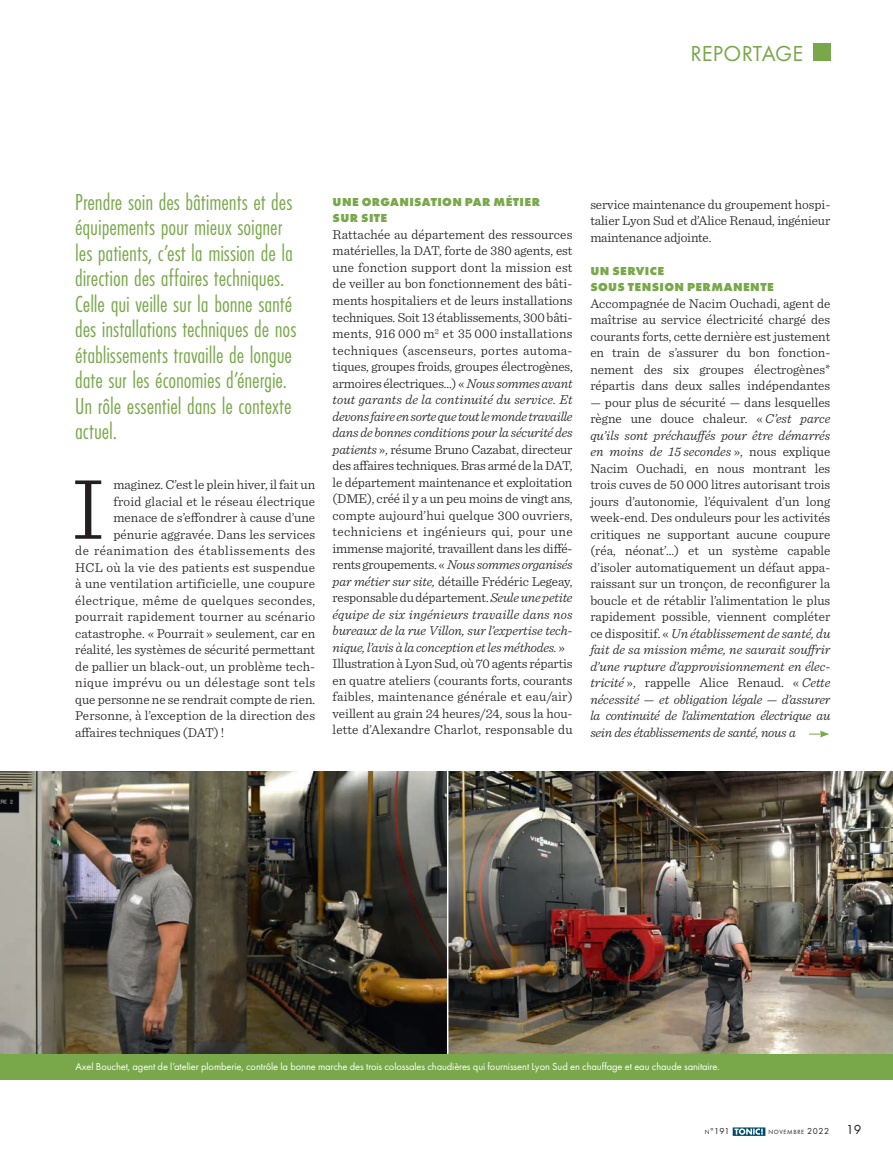
<style>
.page{position:relative;width:893px;height:1170px;background:#fff}
.page>*{position:absolute;margin:0;border:0;box-sizing:border-box;transform-origin:0 0}
.t1{font:300 89.85px "Sentinel";color:#231f20}
.t2{font:24px/25.5px "Futura PT Cond";letter-spacing:-.005em;color:#78a849}
.t3{font:22.5px "Futura PT";letter-spacing:.01em;color:#78a849}
.t4{font:300 13.5px/16.5px "Sentinel";letter-spacing:.005em;color:#231f20;text-align:justify}
.t5{font:300 13.5px "Sentinel";letter-spacing:.025em;color:#231f20}
.t6{font:300 13.5px "Sentinel";letter-spacing:.035em;color:#231f20}
.t7{font:13.5px "Futura PT";color:#231f20}
.t8{font:800 12px/16.5px "Futura PT";letter-spacing:.03em;color:#78a849}
.t9{font:10.5px "Futura PT";letter-spacing:-.01em;color:#fff}
.t10{font:9px "Futura PT";color:#231f20}
.t11{font:6.3px "Futura PT";letter-spacing:.105em;color:#231f20}
.s1{font-style:italic}
.s2{font-size:6.3px}
.s3{font-size:9px}
</style>
<div class="page">
<div style="left:813px;top:44px;width:17px;height:17px;background:#78a849"></div>
<svg style="left:809px;top:730px;width:20px;height:7px"></svg>
<img style="left:0;top:771px;width:893px;height:282px">
<hr style="left:447px;top:763px;width:1px;height:326px;background:#fff">
<div style="left:0;top:1053px;width:893px;height:26px;background:#78a849"></div>
<svg style="left:733px;top:1127px;width:32px;height:8px"></svg>
<p class="t3" style="left:690px;top:40px;width:115px">REPORTAGE</p>
<p class="t2" style="left:75px;top:189px;width:223px">Prendre soin des bâtiments et des équipements pour mieux soigner les patients, c’est la mission de la direction des affaires techniques.<br>Celle qui veille sur la bonne santé des installations techniques de nos établissements travaille de longue date sur les économies d’énergie.<br>Un rôle essentiel dans le contexte actuel.</p>
<p class="t1" style="left:72px;top:441px;width:34px">I</p>
<p class="t4" style="left:113px;top:475px;width:203px">maginez. C’est le plein hiver, il fait un</p>
<p class="t4" style="left:113px;top:492px;width:203px">froid glacial et le réseau électrique</p>
<p class="t4" style="left:113px;top:508px;width:203px">menace de s’effondrer à cause d’une</p>
<p class="t4" style="left:113px;top:525px;width:203px">pénurie aggravée. Dans les services</p>
<p class="t6" style="left:75px;top:540px;width:242px">de réanimation des établissements des</p>
<p class="t4" style="left:75px;top:558px;width:241px">HCL où la vie des patients est suspendue</p>
<p class="t4" style="left:75px;top:574px;width:241px">à une ventilation artificielle, une coupure</p>
<p class="t5" style="left:75px;top:590px;width:242px">électrique, même de quelques secondes,</p>
<p class="t4" style="left:75px;top:607px;width:241px">pourrait rapidement tourner au scénario</p>
<p class="t4" style="left:75px;top:624px;width:241px">catastrophe. « Pourrait » seulement, car en</p>
<p class="t4" style="left:75px;top:640px;width:242px">réalité, les systèmes de sécurité permettant</p>
<p class="t4" style="left:75px;top:657px;width:241px">de pallier un black-out, un problème tech-</p>
<p class="t5" style="left:75px;top:672px;width:242px">nique imprévu ou un délestage sont tels</p>
<p class="t4" style="left:75px;top:690px;width:241px">que personne ne se rendrait compte de rien.</p>
<p class="t4" style="left:75px;top:706px;width:241px">Personne, à l’exception de la direction des</p>
<p class="t4" style="left:75px;top:723px;width:151px">affaires techniques (DAT) !</p>
<p class="t8" style="left:333px;top:193px;width:209px">UNE ORGANISATION PAR MÉTIER<br>SUR SITE</p>
<p class="t4" style="left:333px;top:225px;width:242px">Rattachée au département des ressources matérielles, la DAT, forte de 380 agents, est une fonction support dont la mission est de veiller au bon fonctionnement des bâti&shy;ments hospitaliers et de leurs installations techniques. Soit 13 établissements, 300 bâti&shy;ments, 916 000 m<sup>2</sup> et 35 000 installations techniques (ascenseurs, portes automa&shy;tiques, groupes froids, groupes électrogènes, armoires électriques…) « <span class="s1">Nous sommes avant tout garants de la continuité du service. Et devons faire en sorte que tout le monde travaille dans de bonnes conditions pour la sécurité des patients</span> », résume Bruno Cazabat, directeur des affaires techniques. Bras armé de la DAT, le département maintenance et exploitation (DME), créé il y a un peu moins de vingt ans, compte aujourd’hui quelque 300 ouvriers, techniciens et ingénieurs qui, pour une immense majorité, travaillent dans les diffé&shy;rents groupements. « <span class="s1">Nous sommes organisés par métier sur site,</span> détaille Frédéric Legeay, responsable du département. <span class="s1">Seule une petite équipe de six ingénieurs travaille dans nos bureaux de la rue Villon, sur l’expertise tech&shy;nique, l’avis à la conception et les méthodes.</span> »</p>
<p class="t4" style="left:333px;top:654px;width:242px">Illustration à Lyon Sud, où 70 agents répartis en quatre ateliers (courants forts, courants faibles, maintenance générale et eau/air) veillent au grain 24 heures/24, sous la hou&shy;lette d’Alexandre Charlot, responsable du</p>
<p class="t4" style="left:590px;top:195px;width:241px">service maintenance du groupement hospi&shy;talier Lyon Sud et d’Alice Renaud, ingénieur maintenance adjointe.</p>
<p class="t8" style="left:590px;top:262px;width:185px">UN SERVICE<br>SOUS TENSION PERMANENTE</p>
<p class="t4" style="left:590px;top:294px;width:241px">Accompagnée de Nacim Ouchadi, agent de maîtrise au service électricité chargé des courants forts, cette dernière est justement en train de s’assurer du bon fonction&shy;nement des six groupes électrogènes* répartis dans deux salles indépendantes</p>
<p class="t4" style="left:590px;top:393px;width:242px">— pour plus de sécurité — dans lesquelles règne une douce chaleur. « <span class="s1">C’est parce qu’ils sont préchauffés pour être démarrés en moins de 15 secondes</span> », nous explique Nacim Ouchadi, en nous montrant les trois cuves de 50 000 litres autorisant trois jours d’autonomie, l’équivalent d’un long week-end. Des onduleurs pour les activités critiques ne supportant aucune coupure (réa, néonat’…) et un système capable d’isoler automatiquement un défaut appa&shy;raissant sur un tronçon, de reconfigurer la boucle et de rétablir l’alimentation le plus rapidement possible, viennent compléter ce dispositif. « <span class="s1">Un établissement de santé, du fait de sa mission même, ne saurait souffrir d’une rupture d’approvisionnement en élec&shy;tricité</span> », rappelle Alice Renaud. « <span class="s1">Cette nécessité — et obligation légale — d’assurer la continuité de l’alimentation électrique au sein des établissements de santé, nous a</span></p>
<p class="t9" style="left:75px;top:1060px;width:646px">Axel Bouchet, agent de l’atelier plomberie, contrôle la bonne marche des trois colossales chaudières qui fournissent Lyon Sud en chauffage et eau chaude sanitaire.</p>
<p class="t10" style="left:705px;top:1125px;width:27px"><span class="s2">N</span>°191</p>
<p class="t11" style="left:768px;top:1128px;width:62px">NOVEMBRE <span class="s3">2022</span></p>
<p class="t7" style="left:846px;top:1121px;width:17px">19</p>
</div>
